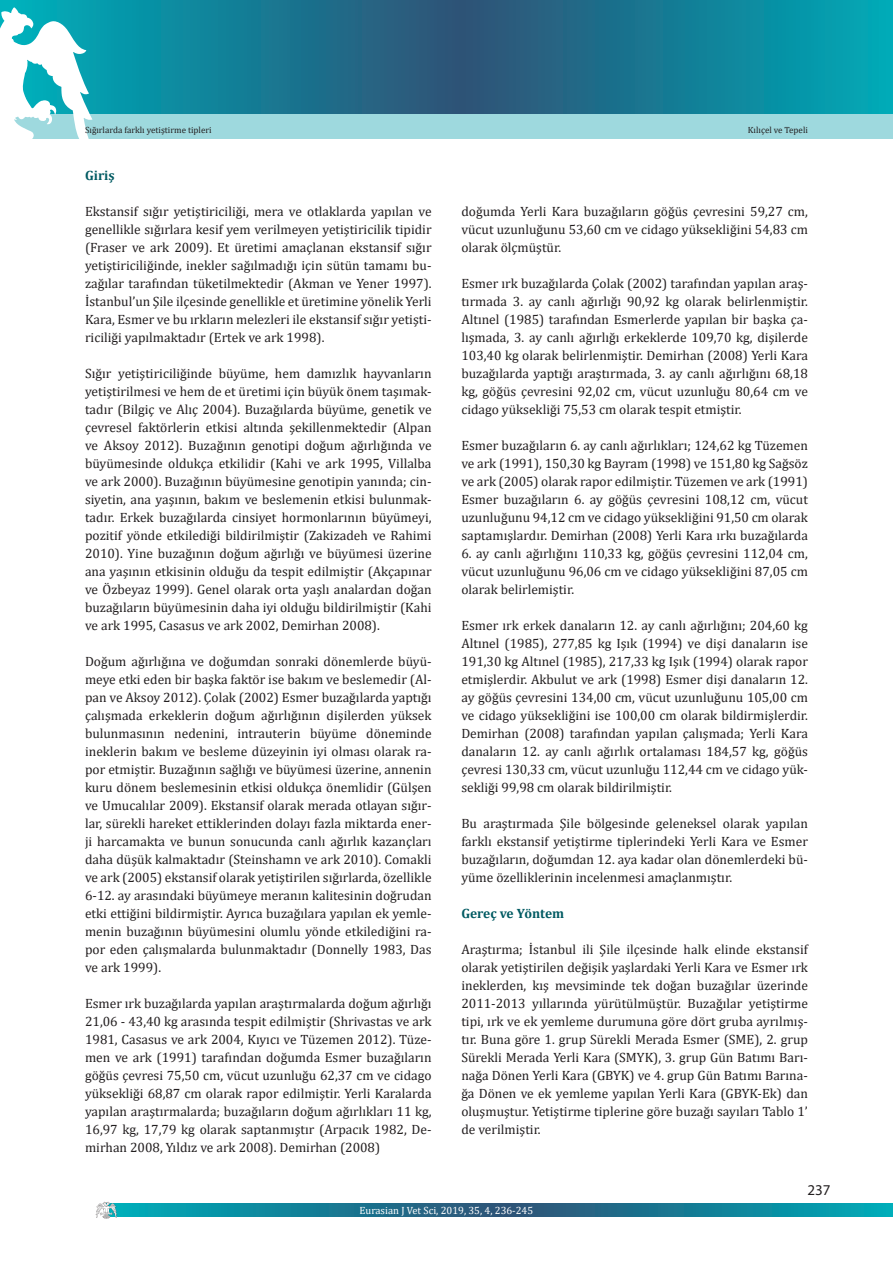
<style>
.page{position:relative;width:893px;height:1263px;background:#fff}
.page>*{position:absolute;margin:0;border:0;box-sizing:border-box;transform-origin:0 0}
.t1{font:15px "Myriad Pro";color:#231f20}
.t2{font:13.5px/18px "Cambria";color:#231f20;text-align:justify}
.t3{font:700 13.5px "Cambria";color:#005a62}
.t4{font:10.5px "Cambria";color:#fff}
.t5{font:9px "Cambria";color:#231f20}
</style>
<div class="page">
<svg style="left:117px;top:1204px;width:776px;height:12px;background:#157e96"></svg>
<svg style="left:96px;top:1202px;width:21px;height:17px"></svg>
<svg style="left:1px;top:0;width:892px;height:114px;background:#177a94"></svg>
<div style="left:0;top:114px;width:893px;height:25px;background:#9ed9de"></div>
<hr style="left:0;top:0;width:1px;height:114px;background:#00b2bd">
<svg style="left:0;top:7px;width:92px;height:132px"></svg>
<p class="t5" style="left:85px;top:125px;width:128px">Sığırlarda farklı yetiştirme tipleri</p>
<p class="t5" style="left:748px;top:125px;width:61px">Kılıçel ve Tepeli</p>
<p class="t3" style="left:85px;top:166px;width:31px">Giriş</p>
<p class="t2" style="left:85px;top:202px;width:348px">Ekstansif sığır yetiştiriciliği, mera ve otlaklarda yapılan ve genellikle sığırlara kesif yem verilmeyen yetiştiricilik tipidir (Fraser ve ark 2009). Et üretimi amaçlanan ekstansif sığır yetiştiriciliğinde, inekler sağılmadığı için sütün tamamı bu&shy;zağılar tarafından tüketilmektedir (Akman ve Yener 1997).<br>İstanbul’un Şile ilçesinde genellikle et üretimine yönelik Yerli Kara, Esmer ve bu ırkların melezleri ile ekstansif sığır yetişti&shy;riciliği yapılmaktadır (Ertek ve ark 1998).</p>
<p class="t2" style="left:85px;top:364px;width:348px">Sığır yetiştiriciliğinde büyüme, hem damızlık hayvanların yetiştirilmesi ve hem de et üretimi için büyük önem taşımak&shy;tadır (Bilgiç ve Alıç 2004). Buzağılarda büyüme, genetik ve çevresel faktörlerin etkisi altında şekillenmektedir (Alpan ve Aksoy 2012). Buzağının genotipi doğum ağırlığında ve büyümesinde oldukça etkilidir (Kahi ve ark 1995, Villalba ve ark 2000). Buzağının büyümesine genotipin yanında; cin&shy;siyetin, ana yaşının, bakım ve beslemenin etkisi bulunmak&shy;tadır. Erkek buzağılarda cinsiyet hormonlarının büyümeyi, pozitif yönde etkilediği bildirilmiştir (Zakizadeh ve Rahimi 2010). Yine buzağının doğum ağırlığı ve büyümesi üzerine ana yaşının etkisinin olduğu da tespit edilmiştir (Akçapınar ve Özbeyaz 1999). Genel olarak orta yaşlı analardan doğan buzağıların büyümesinin daha iyi olduğu bildirilmiştir (Kahi ve ark 1995, Casasus ve ark 2002, Demirhan 2008).</p>
<p class="t2" style="left:85px;top:652px;width:348px">Doğum ağırlığına ve doğumdan sonraki dönemlerde büyü&shy;meye etki eden bir başka faktör ise bakım ve beslemedir (Al&shy;pan ve Aksoy 2012). Çolak (2002) Esmer buzağılarda yaptığı çalışmada erkeklerin doğum ağırlığının dişilerden yüksek bulunmasının nedenini, intrauterin büyüme döneminde ineklerin bakım ve besleme düzeyinin iyi olması olarak ra&shy;por etmiştir. Buzağının sağlığı ve büyümesi üzerine, annenin kuru dönem beslemesinin etkisi oldukça önemlidir (Gülşen ve Umucalılar 2009). Ekstansif olarak merada otlayan sığır&shy;lar, sürekli hareket ettiklerinden dolayı fazla miktarda ener&shy;ji harcamakta ve bunun sonucunda canlı ağırlık kazançları daha düşük kalmaktadır (Steinshamn ve ark 2010). Comakli ve ark (2005) ekstansif olarak yetiştirilen sığırlarda, özellikle 6-12. ay arasındaki büyümeye meranın kalitesinin doğrudan etki ettiğini bildirmiştir. Ayrıca buzağılara yapılan ek yemle&shy;menin buzağının büyümesini olumlu yönde etkilediğini ra&shy;por eden çalışmalarda bulunmaktadır (Donnelly 1983, Das ve ark 1999).</p>
<p class="t2" style="left:85px;top:994px;width:348px">Esmer ırk buzağılarda yapılan araştırmalarda doğum ağırlığı 21,06 - 43,40 kg arasında tespit edilmiştir (Shrivastas ve ark 1981, Casasus ve ark 2004, Kıyıcı ve Tüzemen 2012). Tüze&shy;men ve ark (1991) tarafından doğumda Esmer buzağıların göğüs çevresi 75,50 cm, vücut uzunluğu 62,37 cm ve cidago yüksekliği 68,87 cm olarak rapor edilmiştir. Yerli Karalarda yapılan araştırmalarda; buzağıların doğum ağırlıkları 11 kg, 16,97 kg, 17,79 kg olarak saptanmıştır (Arpacık 1982, De&shy;mirhan 2008, Yıldız ve ark 2008). Demirhan (2008)</p>
<p class="t2" style="left:461px;top:202px;width:348px">doğumda Yerli Kara buzağıların göğüs çevresini 59,27 cm, vücut uzunluğunu 53,60 cm ve cidago yüksekliğini 54,83 cm olarak ölçmüştür.</p>
<p class="t2" style="left:461px;top:274px;width:348px">Esmer ırk buzağılarda Çolak (2002) tarafından yapılan araş&shy;tırmada 3. ay canlı ağırlığı 90,92 kg olarak belirlenmiştir.<br>Altınel (1985) tarafından Esmerlerde yapılan bir başka ça&shy;lışmada, 3. ay canlı ağırlığı erkeklerde 109,70 kg, dişilerde 103,40 kg olarak belirlenmiştir. Demirhan (2008) Yerli Kara buzağılarda yaptığı araştırmada, 3. ay canlı ağırlığını 68,18 kg, göğüs çevresini 92,02 cm, vücut uzunluğu 80,64 cm ve cidago yüksekliği 75,53 cm olarak tespit etmiştir.</p>
<p class="t2" style="left:461px;top:436px;width:348px">Esmer buzağıların 6. ay canlı ağırlıkları; 124,62 kg Tüzemen ve ark (1991), 150,30 kg Bayram (1998) ve 151,80 kg Sağsöz ve ark (2005) olarak rapor edilmiştir. Tüzemen ve ark (1991)<br>Esmer buzağıların 6. ay göğüs çevresini 108,12 cm, vücut uzunluğunu 94,12 cm ve cidago yüksekliğini 91,50 cm olarak saptamışlardır. Demirhan (2008) Yerli Kara ırkı buzağılarda</p>
<p class="t2" style="left:461px;top:544px;width:348px">6. ay canlı ağırlığını 110,33 kg, göğüs çevresini 112,04 cm, vücut uzunluğunu 96,06 cm ve cidago yüksekliğini 87,05 cm olarak belirlemiştir.</p>
<p class="t2" style="left:461px;top:616px;width:348px">Esmer ırk erkek danaların 12. ay canlı ağırlığını; 204,60 kg Altınel (1985), 277,85 kg Işık (1994) ve dişi danaların ise 191,30 kg Altınel (1985), 217,33 kg Işık (1994) olarak rapor etmişlerdir. Akbulut ve ark (1998) Esmer dişi danaların 12. ay göğüs çevresini 134,00 cm, vücut uzunluğunu 105,00 cm ve cidago yüksekliğini ise 100,00 cm olarak bildirmişlerdir.<br>Demirhan (2008) tarafından yapılan çalışmada; Yerli Kara danaların 12. ay canlı ağırlık ortalaması 184,57 kg, göğüs çevresi 130,33 cm, vücut uzunluğu 112,44 cm ve cidago yük&shy;sekliği 99,98 cm olarak bildirilmiştir.</p>
<p class="t2" style="left:461px;top:814px;width:348px">Bu araştırmada Şile bölgesinde geleneksel olarak yapılan farklı ekstansif yetiştirme tiplerindeki Yerli Kara ve Esmer buzağıların, doğumdan 12. aya kadar olan dönemlerdeki bü&shy;yüme özelliklerinin incelenmesi amaçlanmıştır.</p>
<p class="t3" style="left:461px;top:904px;width:104px">Gereç ve Yöntem</p>
<p class="t2" style="left:461px;top:940px;width:348px">Araştırma; İstanbul ili Şile ilçesinde halk elinde ekstansif olarak yetiştirilen değişik yaşlardaki Yerli Kara ve Esmer ırk ineklerden, kış mevsiminde tek doğan buzağılar üzerinde 2011-2013 yıllarında yürütülmüştür. Buzağılar yetiştirme tipi, ırk ve ek yemleme durumuna göre dört gruba ayrılmış&shy;tır. Buna göre 1. grup Sürekli Merada Esmer (SME), 2. grup Sürekli Merada Yerli Kara (SMYK), 3. grup Gün Batımı Barı&shy;nağa Dönen Yerli Kara (GBYK) ve 4. grup Gün Batımı Barına&shy;ğa Dönen ve ek yemleme yapılan Yerli Kara (GBYK-Ek) dan oluşmuştur. Yetiştirme tiplerine göre buzağı sayıları Tablo 1’ de verilmiştir.</p>
<p class="t1" style="left:807px;top:1181px;width:25px">237</p>
<p class="t4" style="left:360px;top:1204px;width:175px">Eurasian J Vet Sci, 2019, 35, 4, 236-245</p>
</div>
